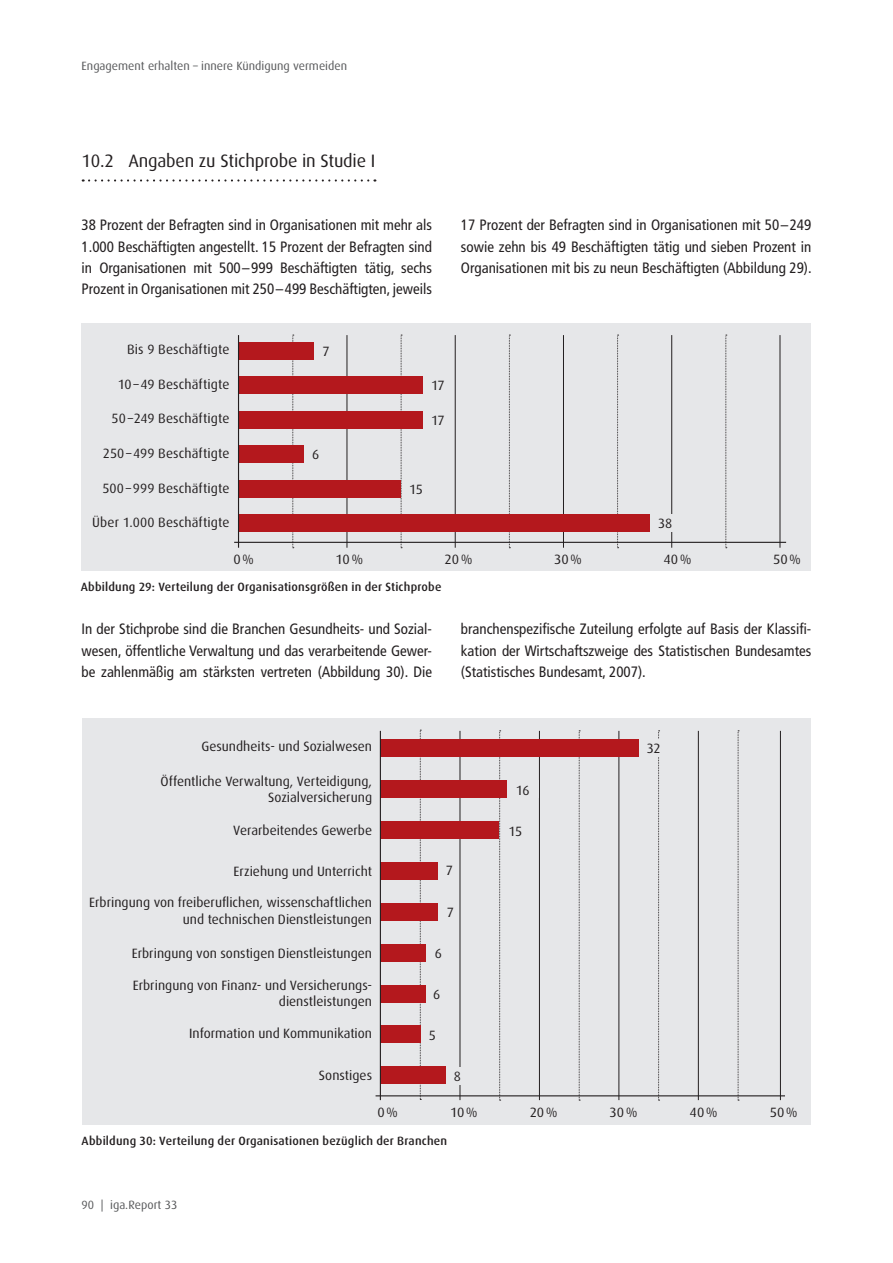
<style>
.page{position:relative;width:893px;height:1263px;background:#fff}
.page>*{position:absolute;margin:0;border:0;box-sizing:border-box;transform-origin:0 0}
.t1{font:18px "Dax";letter-spacing:-.01em;color:#231f20}
.t2{font:condensed 15px/21.3px "Frutiger";color:#231f20;text-align:justify}
.t3{font:13.5px/16.5px "Dax";color:#231f20;text-align:right}
.t4{font:500 12px "Dax";letter-spacing:.015em;color:#231f20}
.t5{font:12px "Dax";color:#57585a}
</style>
<div class="page">
<svg style="left:83px;top:179px;width:292px;height:3px"></svg>
<div style="left:81px;top:323px;width:729px;height:248px;background:#e6e7e9"></div>
<hr style="left:234px;top:542px;width:552px;height:1px;background:#231f20">
<svg style="left:292px;top:335px;width:2px;height:213px"></svg>
<hr style="left:347px;top:335px;width:1px;height:213px;background:#231f20">
<svg style="left:401px;top:335px;width:1px;height:213px"></svg>
<hr style="left:455px;top:335px;width:1px;height:213px;background:#231f20">
<svg style="left:509px;top:335px;width:1px;height:213px"></svg>
<hr style="left:563px;top:335px;width:1px;height:213px;background:#231f20">
<hr style="left:671px;top:335px;width:1px;height:213px;background:#231f20">
<svg style="left:725px;top:335px;width:2px;height:213px"></svg>
<hr style="left:780px;top:335px;width:1px;height:213px;background:#231f20">
<svg style="left:617px;top:335px;width:2px;height:213px"></svg>
<div style="left:658px;top:514px;width:23px;height:18px;background:#e6e7e9"></div>
<div style="left:238px;top:343px;width:76px;height:17px;background:#b4181d"></div>
<div style="left:238px;top:376px;width:184px;height:17px;background:#b4181d"></div>
<div style="left:238px;top:412px;width:184px;height:17px;background:#b4181d"></div>
<div style="left:238px;top:445px;width:66px;height:17px;background:#b4181d"></div>
<div style="left:238px;top:481px;width:163px;height:17px;background:#b4181d"></div>
<div style="left:238px;top:515px;width:412px;height:17px;background:#b4181d"></div>
<hr style="left:238px;top:335px;width:1px;height:213px;background:#231f20">
<div style="left:82px;top:718px;width:728px;height:406px;background:#e6e7e9"></div>
<hr style="left:376px;top:1095px;width:409px;height:1px;background:#231f20">
<svg style="left:420px;top:730px;width:1px;height:370px"></svg>
<hr style="left:460px;top:731px;width:1px;height:369px;background:#231f20">
<svg style="left:499px;top:730px;width:2px;height:371px"></svg>
<hr style="left:539px;top:731px;width:1px;height:369px;background:#231f20">
<svg style="left:579px;top:730px;width:1px;height:371px"></svg>
<hr style="left:618px;top:731px;width:1px;height:369px;background:#231f20">
<svg style="left:658px;top:730px;width:2px;height:371px"></svg>
<hr style="left:698px;top:731px;width:1px;height:369px;background:#231f20">
<svg style="left:738px;top:730px;width:1px;height:371px"></svg>
<hr style="left:780px;top:731px;width:1px;height:369px;background:#231f20">
<div style="left:380px;top:1067px;width:65px;height:17px;background:#b4181d"></div>
<div style="left:380px;top:1026px;width:40px;height:17px;background:#b4181d"></div>
<div style="left:380px;top:985px;width:45px;height:17px;background:#b4181d"></div>
<div style="left:380px;top:944px;width:45px;height:17px;background:#b4181d"></div>
<div style="left:380px;top:903px;width:57px;height:17px;background:#b4181d"></div>
<div style="left:380px;top:862px;width:57px;height:17px;background:#b4181d"></div>
<div style="left:380px;top:821px;width:119px;height:17px;background:#b4181d"></div>
<div style="left:380px;top:781px;width:127px;height:17px;background:#b4181d"></div>
<div style="left:380px;top:739px;width:258px;height:17px;background:#b4181d"></div>
<hr style="left:380px;top:731px;width:1px;height:369px;background:#231f20">
<div style="left:647px;top:739px;width:22px;height:18px;background:#e6e7e9"></div>
<div style="left:454px;top:1067px;width:23px;height:17px;background:#e6e7e9"></div>
<p class="t5" style="left:82px;top:59px;width:267px">Engagement erhalten – innere Kündigung vermeiden</p>
<p class="t1" style="left:82px;top:150px;width:295px">10.2 Angaben zu Stichprobe in Studie I</p>
<p class="t2" style="left:82px;top:215px;width:352px">38 Prozent der Befragten sind in Organisationen mit mehr als 1.000 Beschäftigten angestellt. 15 Prozent der Befragten sind in Organisationen mit 500–999 Beschäftigten tätig, sechs Prozent in Organisationen mit 250–499 Beschäftigten, jeweils</p>
<p class="t2" style="left:461px;top:215px;width:352px">17 Prozent der Befragten sind in Organisationen mit 50–249 sowie zehn bis 49 Beschäftigten tätig und sieben Prozent in Organisationen mit bis zu neun Beschäftigten (Abbildung 29).</p>
<p class="t3" style="left:127px;top:342px;width:104px">Bis 9 Beschäftigte</p>
<p class="t3" style="left:118px;top:376px;width:113px">10 –49 Beschäftigte</p>
<p class="t3" style="left:112px;top:411px;width:119px">50 –249 Beschäftigte</p>
<p class="t3" style="left:103px;top:445px;width:128px">250 –499 Beschäftigte</p>
<p class="t3" style="left:102px;top:480px;width:129px">500 –999 Beschäftigte</p>
<p class="t3" style="left:92px;top:514px;width:139px">Über 1.000 Beschäftigte</p>
<p class="t3" style="left:322px;top:343px;width:9px">7</p>
<p class="t3" style="left:312px;top:446px;width:9px">6</p>
<p class="t3" style="left:431px;top:377px;width:15px">17</p>
<p class="t3" style="left:431px;top:412px;width:15px">17</p>
<p class="t3" style="left:409px;top:482px;width:15px">15</p>
<p class="t3" style="left:658px;top:515px;width:16px">38</p>
<p class="t3" style="left:233px;top:551px;width:22px">0%</p>
<p class="t3" style="left:336px;top:551px;width:29px">10%</p>
<p class="t3" style="left:445px;top:551px;width:29px">20%</p>
<p class="t3" style="left:554px;top:551px;width:29px">30%</p>
<p class="t3" style="left:663px;top:551px;width:30px">40%</p>
<p class="t3" style="left:773px;top:551px;width:30px">50%</p>
<p class="t4" style="left:81px;top:580px;width:362px">Abbildung 29: Verteilung der Organisationsgrößen in der Stichprobe</p>
<p class="t2" style="left:82px;top:619px;width:352px">In der Stichprobe sind die Branchen Gesundheits- und Sozial&shy;wesen, öffentliche Verwaltung und das verarbeitende Gewer&shy;be zahlenmäßig am stärksten vertreten (Abbildung 30). Die</p>
<p class="t2" style="left:461px;top:619px;width:352px">branchenspezifische Zuteilung erfolgte auf Basis der Klassifi&shy;kation der Wirtschaftszweige des Statistischen Bundesamtes (Statistisches Bundesamt, 2007).</p>
<p class="t3" style="left:201px;top:738px;width:172px">Gesundheits- und Sozialwesen</p>
<p class="t3" style="left:160px;top:773px;width:213px">Öffentliche Verwaltung, Verteidigung,<br>Sozialversicherung</p>
<p class="t3" style="left:233px;top:822px;width:140px">Verarbeitendes Gewerbe</p>
<p class="t3" style="left:234px;top:863px;width:140px">Erziehung und Unterricht</p>
<p class="t3" style="left:89px;top:894px;width:284px">Erbringung von freiberuflichen, wissenschaftlichen und technischen Dienstleistungen</p>
<p class="t3" style="left:132px;top:945px;width:242px">Erbringung von sonstigen Dienstleistungen</p>
<p class="t3" style="left:133px;top:977px;width:241px">Erbringung von Finanz- und Versicherungs&shy;dienstleistungen</p>
<p class="t3" style="left:189px;top:1025px;width:184px">Information und Kommunikation</p>
<p class="t3" style="left:319px;top:1067px;width:55px">Sonstiges</p>
<p class="t3" style="left:446px;top:863px;width:9px">7</p>
<p class="t3" style="left:447px;top:904px;width:9px">7</p>
<p class="t3" style="left:435px;top:945px;width:9px">6</p>
<p class="t3" style="left:433px;top:986px;width:9px">6</p>
<p class="t3" style="left:429px;top:1027px;width:9px">5</p>
<p class="t3" style="left:454px;top:1068px;width:9px">8</p>
<p class="t3" style="left:516px;top:782px;width:15px">16</p>
<p class="t3" style="left:508px;top:823px;width:15px">15</p>
<p class="t3" style="left:647px;top:741px;width:15px">32</p>
<p class="t3" style="left:377px;top:1104px;width:22px">0%</p>
<p class="t3" style="left:450px;top:1104px;width:29px">10%</p>
<p class="t3" style="left:530px;top:1104px;width:29px">20%</p>
<p class="t3" style="left:610px;top:1104px;width:29px">30%</p>
<p class="t3" style="left:690px;top:1104px;width:30px">40%</p>
<p class="t3" style="left:770px;top:1104px;width:30px">50%</p>
<p class="t4" style="left:82px;top:1134px;width:367px">Abbildung 30: Verteilung der Organisationen bezüglich der Branchen</p>
<p class="t5" style="left:82px;top:1198px;width:97px">90 | iga.Report 33</p>
</div>
